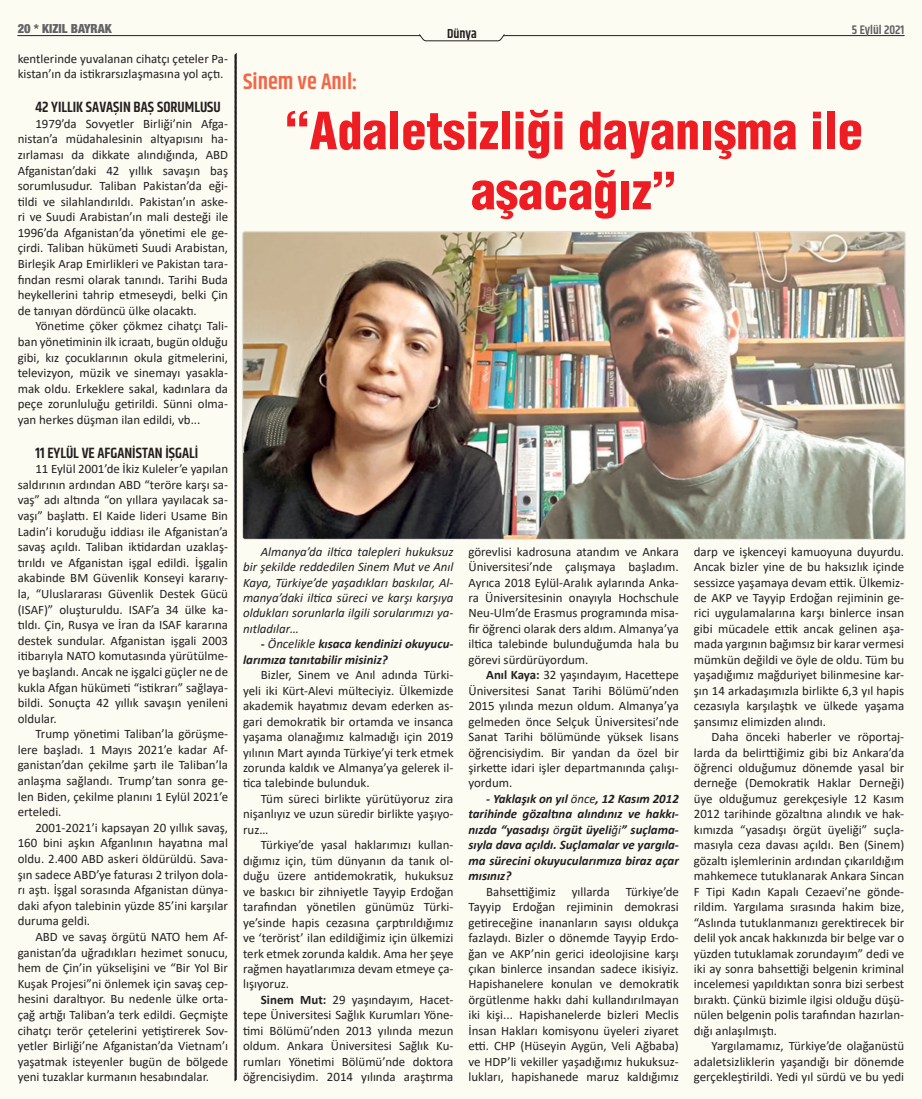
<style>
.page{position:relative;width:922px;height:1099px;background:#fff}
.page>*{position:absolute;margin:0;border:0;box-sizing:border-box;transform-origin:0 0}
.ana_başlık{font:900 condensed 50px/60px "Helvetica";color:#ee1d23;text-align:center}
.üst_baslik{font:600 22.5px "Khand";color:#f26648}
.ara_başlık{font:600 15px "Khand";color:#231f20}
.t1{font:600 13.12px "Khand";color:#231f20}
.t2{font:12.88px/15.5px "Calibri";color:#231f20;text-align:justify}
.t3{font:italic 700 12.88px/15.5px "Calibri";color:#231f20}
.t4{font:italic 12.88px/15.5px "Calibri";color:#231f20;text-align:justify}
.t5{font:900 condensed 12.5px "Helvetica Neue";color:#636366}
.t6{font:600 12.5px "Khand";color:#636366}
.s1{font-weight:400}
.s2{font-weight:700}
</style>
<div class="page">
<div style="left:0;top:0;width:921px;height:1098px;background:#fdfcf3"></div>
<hr style="left:18px;top:35px;width:402px;height:1px;background:#231f20">
<hr style="left:503px;top:35px;width:400px;height:1px;background:#231f20">
<svg style="left:419px;top:34px;width:85px;height:7px"></svg>
<img style="left:243px;top:232px;width:661px;height:307px">
<svg style="left:234px;top:53px;width:3px;height:1028px;background:#54504f"></svg>
<p class="t5" style="left:18px;top:20px;width:95px">20 * KIZIL BAYRAK</p>
<p class="t6" style="left:851px;top:22px;width:54px">5 Eylül 2021</p>
<p class="t1" style="left:447px;top:25px;width:31px">Dünya</p>
<p class="t2" style="left:18px;top:50px;width:212px">kentlerinde yuvalanan cihatçı çeteler Pa&shy;kistan’ın da istikrarsızlaşmasına yol açtı.</p>
<p class="ara_başlık" style="left:35px;top:97px;width:187px">42 YILLIK SAVAŞIN BAŞ SORUMLUSU</p>
<p class="t2" style="left:18px;top:115px;width:212px;text-indent:18px">1979’da Sovyetler Birliği’nin Afga&shy;nistan’a müdahalesinin altyapısını ha&shy;zırlaması da dikkate alındığında, ABD Afganistan’daki 42 yıllık savaşın baş sorumlusudur. Taliban Pakistan’da eği&shy;tildi ve silahlandırıldı. Pakistan’ın aske&shy;ri ve Suudi Arabistan’ın mali desteği ile 1996’da Afganistan’da yönetimi ele ge&shy;çirdi. Taliban hükümeti Suudi Arabistan, Birleşik Arap Emirlikleri ve Pakistan tara&shy;fından resmi olarak tanındı. Tarihi Buda heykellerini tahrip etmeseydi, belki Çin de tanıyan dördüncü ülke olacaktı.</p>
<p class="t2" style="left:18px;top:318px;width:212px;text-indent:18px">Yönetime çöker çökmez cihatçı Tali&shy;ban yönetiminin ilk icraatı, bugün olduğu gibi, kız çocuklarının okula gitmelerini, televizyon, müzik ve sinemayı yasakla&shy;mak oldu. Erkeklere sakal, kadınlara da peçe zorunluluğu getirildi. Sünni olma&shy;yan herkes düşman ilan edildi, vb...</p>
<p class="ara_başlık" style="left:35px;top:442px;width:164px">11 EYLÜL VE AFGANISTAN IŞGALI</p>
<p class="t2" style="left:18px;top:461px;width:212px;text-indent:18px">11 Eylül 2001’de İkiz Kuleler’e yapılan saldırının ardından ABD “teröre karşı sa&shy;vaş” adı altında “on yıllara yayılacak sa&shy;vaşı” başlattı. El Kaide lideri Usame Bin Ladin’i koruduğu iddiası ile Afganistan’a savaş açıldı. Taliban iktidardan uzaklaş&shy;tırıldı ve Afganistan işgal edildi. İşgalin akabinde BM Güvenlik Konseyi kararıy&shy;la, “Uluslararası Güvenlik Destek Gücü (ISAF)” oluşturuldu. ISAF’a 34 ülke ka&shy;tıldı. Çin, Rusya ve İran da ISAF kararına destek sundular. Afganistan işgali 2003 itibarıyla NATO komutasında yürütülme&shy;ye başlandı. Ancak ne işgalci güçler ne de kukla Afgan hükümeti “istikrarı” sağlaya&shy;bildi. Sonuçta 42 yıllık savaşın yenileni oldular.</p>
<p class="t2" style="left:18px;top:726px;width:212px;text-indent:18px">Trump yönetimi Taliban’la görüşme&shy;lere başladı. 1 Mayıs 2021’e kadar Af&shy;ganistan’dan çekilme şartı ile Taliban’la anlaşma sağlandı. Trump’tan sonra ge&shy;len Biden, çekilme planını 1 Eylül 2021’e erteledi.</p>
<p class="t2" style="left:18px;top:819px;width:212px;text-indent:18px">2001-2021’i kapsayan 20 yıllık savaş, 160 bini aşkın Afganlının hayatına mal oldu. 2.400 ABD askeri öldürüldü. Sava&shy;şın sadece ABD’ye faturası 2 trilyon dola&shy;rı aştı. İşgal sorasında Afganistan dünya&shy;daki afyon talebinin yüzde 85’ini karşılar duruma geldi.</p>
<p class="t2" style="left:18px;top:928px;width:212px;text-indent:18px">ABD ve savaş örgütü NATO hem Af&shy;ganistan’da uğradıkları hezimet sonucu, hem de Çin’in yükselişini ve “Bir Yol Bir Kuşak Projesi”ni önlemek için savaş cep&shy;hesini daraltıyor. Bu nedenle ülke orta&shy;çağ artığı Taliban’a terk edildi. Geçmişte cihatçı terör çetelerini yetiştirerek Sov&shy;yetler Birliği’ne Afganistan’da Vietnam’ı yaşatmak isteyenler bugün de bölgede yeni tuzaklar kurmanın hesabındalar.</p>
<p class="üst_baslik" style="left:243px;top:67px;width:116px">Sinem ve Anıl:</p>
<p class="ana_başlık" style="left:284px;top:100px;width:579px">“Adaletsizliği dayanışma ile aşacağız”</p>
<p class="t4" style="left:243px;top:543px;width:212px;text-indent:18px">Almanya’da iltica talepleri hukuksuz bir şekilde reddedilen Sinem Mut ve Anıl Kaya, Türkiye’de yaşadıkları baskılar, Al&shy;manya’daki iltica süreci ve karşı karşıya oldukları sorunlarla ilgili sorularımızı ya&shy;nıtladılar…</p>
<p class="t3" style="left:243px;top:636px;width:212px;text-indent:18px">- <span class="s1">Öncelikle</span> kısaca kendinizi okuyucu&shy;larımıza tanıtabilir misiniz?</p>
<p class="t2" style="left:243px;top:667px;width:212px;text-indent:18px">Bizler, Sinem ve Anıl adında Türki&shy;yeli iki Kürt-Alevi mülteciyiz. Ülkemizde akademik hayatımız devam ederken as&shy;gari demokratik bir ortamda ve insanca yaşama olanağımız kalmadığı için 2019 yılının Mart ayında Türkiye’yi terk etmek zorunda kaldık ve Almanya’ya gelerek il&shy;tica talebinde bulunduk.</p>
<p class="t2" style="left:243px;top:790px;width:212px;text-indent:18px">Tüm süreci birlikte yürütüyoruz zira nişanlıyız ve uzun süredir birlikte yaşıyo&shy;ruz…</p>
<p class="t2" style="left:243px;top:837px;width:212px;text-indent:18px">Türkiye’de yasal haklarımızı kullan&shy;dığımız için, tüm dünyanın da tanık ol&shy;duğu üzere antidemokratik, hukuksuz ve baskıcı bir zihniyetle Tayyip Erdoğan tarafından yönetilen günümüz Türki&shy;ye’sinde hapis cezasına çarptırıldığımız ve ‘terörist’ ilan edildiğimiz için ülkemizi terk etmek zorunda kaldık. Ama her şeye rağmen hayatlarımıza devam etmeye ça&shy;lışıyoruz.</p>
<p class="t2" style="left:243px;top:991px;width:212px;text-indent:18px"><span class="s2">Sinem Mut:</span> 29 yaşındayım, Hacet&shy;tepe Üniversitesi Sağlık Kurumları Yöne&shy;timi Bölümü’nden 2013 yılında mezun oldum. Ankara Üniversitesi Sağlık Ku&shy;rumları Yönetimi Bölümü’nde doktora öğrencisiydim. 2014 yılında araştırma</p>
<p class="t2" style="left:468px;top:543px;width:212px">görevlisi kadrosuna atandım ve Ankara Üniversitesi’nde çalışmaya başladım.<br>Ayrıca 2018 Eylül-Aralık aylarında Anka&shy;ra Üniversitesinin onayıyla Hochschule Neu-Ulm’de Erasmus programında misa&shy;fir öğrenci olarak ders aldım. Almanya’ya iltica talebinde bulunduğumda hala bu görevi sürdürüyordum.</p>
<p class="t2" style="left:468px;top:667px;width:212px;text-indent:18px"><span class="s2">Anıl Kaya:</span> 32 yaşındayım, Hacettepe Üniversitesi Sanat Tarihi Bölümü’nden 2015 yılında mezun oldum. Almanya’ya gelmeden önce Selçuk Üniversitesi’nde Sanat Tarihi bölümünde yüksek lisans öğrencisiydim. Bir yandan da özel bir şirkette idari işler departmanında çalışı&shy;yordum.</p>
<p class="t3" style="left:468px;top:790px;width:212px;text-align:justify;text-indent:18px">- Yaklaşık on yıl <span class="s1">önce</span>, 12 Kasım 2012 tarihinde gözaltına alındınız ve hakkı&shy;nızda “yasadışı <span class="s1">ö</span>rgüt üyeli<span class="s1">ği</span>” suçlama&shy;sıyla dava açıldı. Suçlamalar ve yargıla&shy;ma sürecini okuyucularımıza biraz açar mısınız?</p>
<p class="t2" style="left:468px;top:883px;width:212px;text-indent:18px">Bahsettiğimiz yıllarda Türkiye’de Tayyip Erdoğan rejiminin demokrasi getireceğine inananların sayısı oldukça fazlaydı. Bizler o dönemde Tayyip Erdo&shy;ğan ve AKP’nin gerici ideolojisine karşı çıkan binlerce insandan sadece ikisiyiz.<br>Hapishanelere konulan ve demokratik örgütlenme hakkı dahi kullandırılmayan iki kişi... Hapishanelerde bizleri Meclis İnsan Hakları komisyonu üyeleri ziyaret etti. CHP (Hüseyin Aygün, Veli Ağbaba) ve HDP’li vekiller yaşadığımız hukuksuz&shy;lukları, hapishanede maruz kaldığımız</p>
<p class="t2" style="left:693px;top:543px;width:212px">darp ve işkenceyi kamuoyuna duyurdu.<br>Ancak bizler yine de bu haksızlık içinde sessizce yaşamaya devam ettik. Ülkemiz&shy;de AKP ve Tayyip Erdoğan rejiminin ge&shy;rici uygulamalarına karşı binlerce insan gibi mücadele ettik ancak gelinen aşa&shy;mada yargının bağımsız bir karar vermesi mümkün değildi ve öyle de oldu. Tüm bu yaşadığımız mağduriyet bilinmesine kar&shy;şın 14 arkadaşımızla birlikte 6,3 yıl hapis cezasıyla karşılaştık ve ülkede yaşama şansımız elimizden alındı.</p>
<p class="t2" style="left:693px;top:728px;width:212px;text-indent:18px">Daha önceki haberler ve röportaj&shy;larda da belirttiğimiz gibi biz Ankara’da öğrenci olduğumuz dönemde yasal bir derneğe (Demokratik Haklar Derneği) üye olduğumuz gerekçesiyle 12 Kasım 2012 tarihinde gözaltına alındık ve hak&shy;kımızda “yasadışı örgüt üyeliği” suçla&shy;masıyla ceza davası açıldı. Ben (Sinem) gözaltı işlemlerinin ardından çıkarıldığım mahkemece tutuklanarak Ankara Sincan F Tipi Kadın Kapalı Cezaevi’ne gönde&shy;rildim. Yargılama sırasında hakim bize, “Aslında tutuklanmanızı gerektirecek bir delil yok ancak hakkınızda bir belge var o yüzden tutuklamak zorundayım” dedi ve iki ay sonra bahsettiği belgenin kriminal incelemesi yapıldıktan sonra bizi serbest bıraktı. Çünkü bizimle ilgisi olduğu düşü&shy;nülen belgenin polis tarafından hazırlan&shy;dığı anlaşılmıştı.</p>
<p class="t2" style="left:693px;top:1037px;width:212px;text-indent:18px">Yargılamamız, Türkiye’de olağanüstü adaletsizliklerin yaşandığı bir dönemde gerçekleştirildi. Yedi yıl sürdü ve bu yedi</p>
</div>
